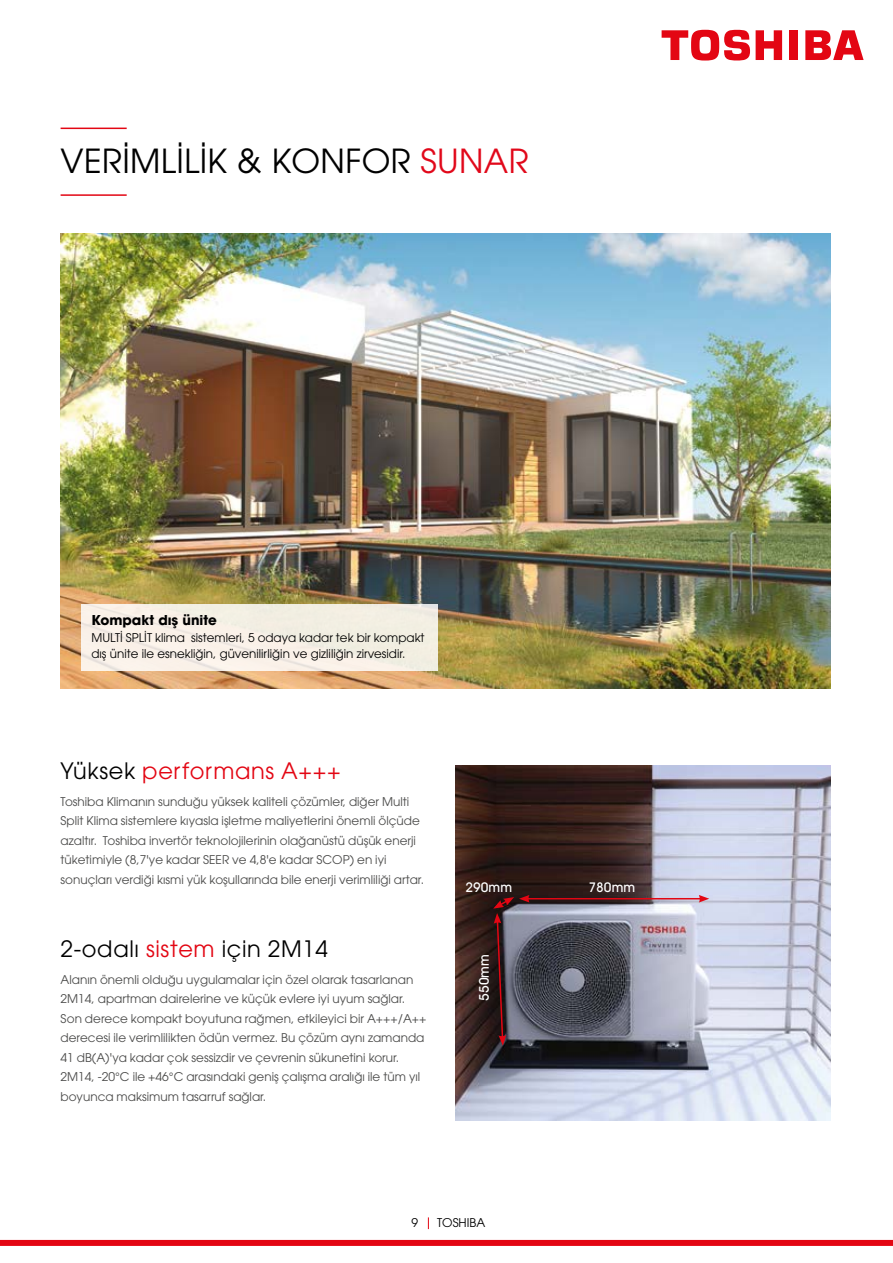
<style>
.page{position:relative;width:893px;height:1263px;background:#fff}
.page>*{position:absolute;margin:0;border:0;box-sizing:border-box;transform-origin:0 0}
.t1{font:33px "ITC Avant Garde Pro";letter-spacing:.01em;color:#000}
.t2{font:22.5px "ITC Avant Garde Pro";letter-spacing:.03em;color:#000}
.t3{font:22.5px "ITC Avant Garde Pro";letter-spacing:.03em;color:#e30613}
.t4{font:700 13.5px "ITC Avant Garde Pro";color:#000}
.t5{font:500 13.5px "Avant Garde Gothic X";color:#fff}
.t6{font:12px/19.5px "ITC Avant Garde Pro";color:#4a4a49}
.t7{font:12px/16.5px "ITC Avant Garde Pro";color:#000}
.s1{color:#e1081a}
.s2{color:#000}
.s3{color:#e30613}
</style>
<div class="page">
<svg style="left:428px;top:1217px;width:1px;height:12px"></svg>
<div style="left:0;top:1240px;width:893px;height:6px;background:#e30613"></div>
<div style="left:789px;top:30px;width:9px;height:30px;background:#e30613"></div>
<svg style="left:756px;top:30px;width:26px;height:30px"></svg>
<svg style="left:805px;top:30px;width:59px;height:30px"></svg>
<svg style="left:662px;top:29px;width:88px;height:32px"></svg>
<img style="left:61px;top:234px;width:769px;height:455px">
<img style="left:455px;top:766px;width:375px;height:354px">
<hr style="left:61px;top:194px;width:66px;height:2px;background:#e30613">
<hr style="left:61px;top:128px;width:66px;height:1px;background:#e30613">
<div style="left:81px;top:605px;width:356px;height:66px;background:#f6f0e6"></div>
<hr style="left:527px;top:898px;width:174px;height:1px;background:#e30613">
<svg style="left:699px;top:895px;width:10px;height:7px"></svg>
<svg style="left:493px;top:895px;width:36px;height:151px;background:#5c4d57"></svg>
<h1 class="t1" style="left:61px;top:140px;width:470px">VERİMLİLİK &amp; KONFOR <span class="s1">SUNAR</span></h1>
<p class="t4" style="left:91px;top:611px;width:127px">Kompakt dış ünite</p>
<p class="t7" style="left:91px;top:629px;width:335px">MULTİ SPLİT klima sistemleri, 5 odaya kadar tek bir kompakt dış ünite ile esnekliğin, güvenilirliğin ve gizliliğin zirvesidir.</p>
<h2 class="t3" style="left:61px;top:757px;width:282px"><span class="s2">Yüksek</span> performans A+++</h2>
<p class="t6" style="left:61px;top:792px;width:365px">Toshiba Klimanın sunduğu yüksek kaliteli çözümler, diğer Multi Split Klima sistemlere kıyasla işletme maliyetlerini önemli ölçüde azaltır. Toshiba invertör teknolojilerinin olağanüstü düşük enerji tüketimiyle (8,7'ye kadar SEER ve 4,8'e kadar SCOP) en iyi sonuçları verdiği kısmi yük koşullarında bile enerji verimliliği artar.</p>
<h2 class="t2" style="left:61px;top:934px;width:269px">2-odalı <span class="s3">sistem</span> için 2M14</h2>
<p class="t6" style="left:61px;top:969px;width:367px">Alanın önemli olduğu uygulamalar için özel olarak tasarlanan 2M14, apartman dairelerine ve küçük evlere iyi uyum sağlar.<br>Son derece kompakt boyutuna rağmen, etkileyici bir A+++/A++ derecesi ile verimlilikten ödün vermez. Bu çözüm aynı zamanda 41 dB(A)'ya kadar çok sessizdir ve çevrenin sükunetini korur.<br>2M14, -20°C ile +46°C arasındaki geniş çalışma aralığı ile tüm yıl boyunca maksimum tasarruf sağlar.</p>
<p class="t5" style="left:465px;top:879px;width:48px">290mm</p>
<p class="t5" style="left:588px;top:879px;width:48px">780mm</p>
<p class="t5" style="left:476px;top:1001px;width:48px;rotate:-90deg">550mm</p>
<p class="t7" style="left:411px;top:1214px;width:8px">9</p>
<p class="t7" style="left:437px;top:1214px;width:50px">TOSHIBA</p>
</div>
